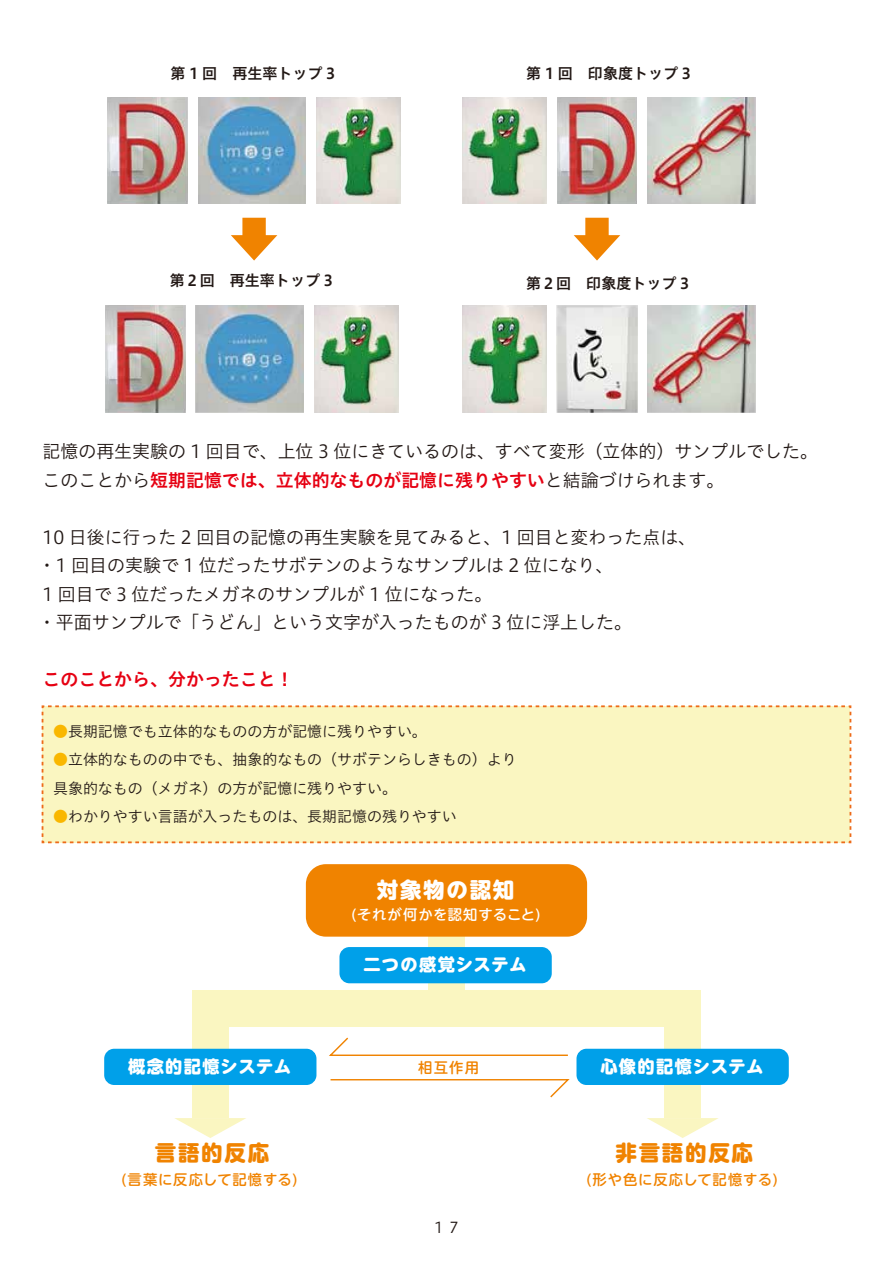
<style>
.page{position:relative;width:893px;height:1263px;background:#fff}
.page>*{position:absolute;margin:0;border:0;box-sizing:border-box;transform-origin:0 0}
.t1{font:800 21.45px "UD Shin M Go Pro";letter-spacing:.08em;color:#f08300}
.t2{font:800 21.45px "UD Shin M Go Pro";letter-spacing:.08em;color:#fff}
.t3{font:18px/28.5px "Hiragino UD Sans Std W3";color:#221815}
.t4{font:18px "Hiragino UD Sans Std W6";color:#e60012}
.t5{font:800 17.25px "UD Shin M Go Pro";letter-spacing:.07em;color:#fff}
.t6{font:15.15px "Hiragino UD Sans Std W6";color:#221815}
.t7{font:15px/28.5px "Hiragino UD Sans Std W3";color:#221815}
.t8{font:500 14.4px "UD Shin M Go Pro";letter-spacing:.055em;color:#f08300}
.t9{font:500 14.4px "UD Shin M Go Pro";letter-spacing:.045em;color:#fff}
.s1{font-family:"Hiragino UD Sans Std W3";color:#221815}
.s2{color:#f9b700}
</style>
<div class="page">
<div style="left:428px;top:881px;width:37px;height:109px;background:#faf6c1"></div>
<div style="left:192px;top:1026px;width:36px;height:92px;background:#faf6c1"></div>
<div style="left:664px;top:1026px;width:37px;height:92px;background:#faf6c1"></div>
<div style="left:192px;top:990px;width:509px;height:36px;background:#faf6c1"></div>
<img style="left:317px;top:97px;width:83px;height:107px">
<img style="left:198px;top:97px;width:108px;height:107px">
<img style="left:108px;top:97px;width:79px;height:107px">
<img style="left:315px;top:305px;width:83px;height:107px">
<img style="left:196px;top:305px;width:108px;height:107px">
<img style="left:106px;top:305px;width:79px;height:107px">
<img style="left:647px;top:97px;width:108px;height:107px">
<img style="left:463px;top:97px;width:84px;height:107px">
<img style="left:557px;top:97px;width:80px;height:107px">
<img style="left:647px;top:305px;width:108px;height:107px">
<img style="left:463px;top:305px;width:84px;height:107px">
<img style="left:557px;top:305px;width:80px;height:107px">
<svg style="left:231px;top:218px;width:46px;height:43px"></svg>
<svg style="left:574px;top:218px;width:46px;height:43px"></svg>
<div style="left:41px;top:705px;width:811px;height:139px;background:#faf6c1"></div>
<div style="left:306px;top:864px;width:281px;height:73px;background:#f08300;border-radius:20px"></div>
<div style="left:339px;top:947px;width:213px;height:36px;background:#00a0e9;border-radius:10px"></div>
<div style="left:104px;top:1049px;width:212px;height:36px;background:#00a0e9;border-radius:10px"></div>
<div style="left:576px;top:1049px;width:213px;height:36px;background:#00a0e9;border-radius:10px"></div>
<svg style="left:175px;top:1118px;width:71px;height:20px"></svg>
<svg style="left:647px;top:1118px;width:71px;height:20px"></svg>
<svg style="left:329px;top:1037px;width:239px;height:19px"></svg>
<svg style="left:330px;top:1079px;width:240px;height:19px"></svg>
<p class="t6" style="left:171px;top:62px;width:166px">第 1 回　再生率トップ 3</p>
<p class="t6" style="left:526px;top:62px;width:166px">第 1 回　印象度トップ 3</p>
<p class="t6" style="left:170px;top:269px;width:165px">第２回　再生率トップ 3</p>
<p class="t6" style="left:526px;top:271px;width:165px">第２回　印象度トップ 3</p>
<p class="t3" style="left:43px;top:436px;width:777px">記憶の再生実験の 1 回目で、上位 3 位にきているのは、すべて変形（立体的）サンプルでした。</p>
<p class="t4" style="left:43px;top:466px;width:683px"><span class="s1">このことから</span>短期記憶では、立体的なものが記憶に残りやすい<span class="s1">と結論づけられます。</span></p>
<p class="t3" style="left:38px;top:522px;width:660px">10 日後に行った 2 回目の記憶の再生実験を見てみると、1 回目と変わった点は、・1 回目の実験で 1 位だったサボテンのようなサンプルは 2 位になり、<br>1 回目で 3 位だったメガネのサンプルが 1 位になった。<br>・平面サンプルで「うどん」という文字が入ったものが 3 位に浮上した。</p>
<p class="t4" style="left:43px;top:666px;width:253px">このことから、分かったこと！</p>
<p class="t7" style="left:53px;top:716px;width:375px"><span class="s2">●</span>長期記憶でも立体的なものの方が記憶に残りやすい。</p>
<p class="t7" style="left:53px;top:744px;width:465px"><span class="s2">●</span>立体的なものの中でも、抽象的なもの（サボテンらしきもの）より具象的なもの（メガネ）の方が記憶に残りやすい。</p>
<p class="t7" style="left:53px;top:801px;width:405px"><span class="s2">●</span>わかりやすい言語が入ったものは、長期記憶の残りやすい</p>
<p class="t2" style="left:377px;top:873px;width:139px">対象物の認知</p>
<p class="t9" style="left:351px;top:903px;width:191px">(それが何かを認知すること)</p>
<p class="t5" style="left:128px;top:1052px;width:165px">概念的記憶システム</p>
<p class="t1" style="left:155px;top:1135px;width:116px">言語的反応</p>
<p class="t8" style="left:121px;top:1167px;width:178px">(言葉に反応して記憶する)</p>
<p class="t5" style="left:363px;top:950px;width:165px">二つの感覚システム</p>
<p class="t8" style="left:418px;top:1056px;width:62px">相互作用</p>
<p class="t7" style="left:432px;top:1212px;width:31px">１７</p>
<p class="t5" style="left:600px;top:1052px;width:165px">心像的記憶システム</p>
<p class="t1" style="left:615px;top:1135px;width:139px">非言語的反応</p>
<p class="t8" style="left:586px;top:1167px;width:193px">(形や色に反応して記憶する)</p>
</div>
